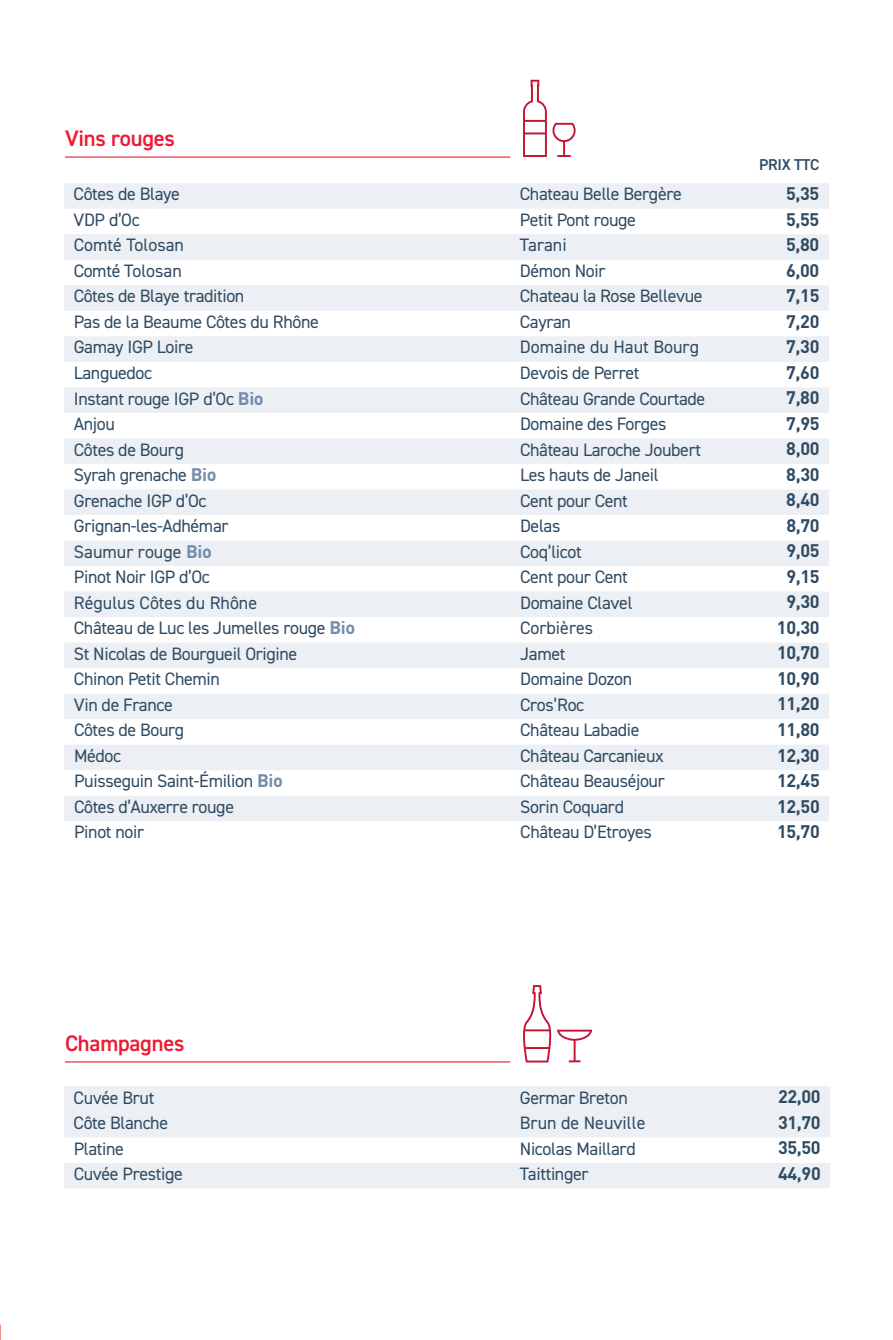
<style>
.page{position:relative;width:893px;height:1340px;background:#fff}
.page>*{position:absolute;margin:0;border:0;box-sizing:border-box;transform-origin:0 0}
.t1{font:600 22.5px "DIN2014";letter-spacing:-.01em;color:#ed1a33}
.t2{font:18px "DIN2014";letter-spacing:-.02em;color:#2f4b63}
.t3{font:700 18px "DIN Pro";letter-spacing:-.02em;color:#2f4b63}
.t4{font:18px "DIN2014";color:#2f4b63}
.t5{font:600 15.75px "DIN2014";letter-spacing:-.02em;color:#2f4b63}
.s1{font-family:"DIN Pro";font-weight:700;color:#738cac}
.s2{font-family:"DIN Pro";font-weight:700;color:#738dae}
</style>
<div class="page">
<hr style="left:65px;top:156px;width:445px;height:2px;background:#ed1a33">
<hr style="left:65px;top:1061px;width:445px;height:1px;background:#ed1a33">
<svg style="left:64px;top:1086px;width:766px;height:102px;fill:#eceff3"></svg>
<svg style="left:64px;top:183px;width:765px;height:638px;fill:#edf0f3"></svg>
<svg style="left:523px;top:80px;width:53px;height:77px"></svg>
<svg style="left:557px;top:1029px;width:35px;height:33px"></svg>
<svg style="left:523px;top:985px;width:28px;height:77px"></svg>
<p class="t1" style="left:65px;top:127px;width:112px">Vins rouges</p>
<p class="t5" style="left:759px;top:157px;width:62px">PRIX TTC</p>
<p class="t2" style="left:74px;top:185px;width:108px">Côtes de Blaye</p>
<p class="t2" style="left:520px;top:185px;width:164px">Chateau Belle Bergère</p>
<p class="t3" style="left:786px;top:183px;width:35px">5,35</p>
<p class="t2" style="left:74px;top:210px;width:68px">VDP d’Oc</p>
<p class="t2" style="left:520px;top:210px;width:118px">Petit Pont rouge</p>
<p class="t3" style="left:786px;top:208px;width:35px">5,55</p>
<p class="t4" style="left:74px;top:236px;width:112px">Comté Tolosan</p>
<p class="t2" style="left:520px;top:236px;width:48px">Tarani</p>
<p class="t3" style="left:786px;top:234px;width:35px">5,80</p>
<p class="t2" style="left:74px;top:261px;width:110px">Comté Tolosan</p>
<p class="t2" style="left:520px;top:261px;width:87px">Démon Noir</p>
<p class="t3" style="left:786px;top:259px;width:35px">6,00</p>
<p class="t2" style="left:74px;top:287px;width:172px">Côtes de Blaye tradition</p>
<p class="t2" style="left:520px;top:287px;width:184px">Chateau la Rose Bellevue</p>
<p class="t3" style="left:786px;top:285px;width:35px">7,15</p>
<p class="t2" style="left:74px;top:312px;width:247px">Pas de la Beaume Côtes du Rhône</p>
<p class="t2" style="left:520px;top:312px;width:53px">Cayran</p>
<p class="t3" style="left:786px;top:310px;width:35px">7,20</p>
<p class="t2" style="left:74px;top:338px;width:121px">Gamay IGP Loire</p>
<p class="t4" style="left:520px;top:338px;width:181px">Domaine du Haut Bourg</p>
<p class="t3" style="left:786px;top:336px;width:35px">7,30</p>
<p class="t2" style="left:74px;top:363px;width:80px">Languedoc</p>
<p class="t2" style="left:520px;top:363px;width:121px">Devois de Perret</p>
<p class="t3" style="left:786px;top:361px;width:35px">7,60</p>
<p class="t2" style="left:74px;top:389px;width:191px">Instant rouge IGP d’Oc <span class="s1">Bio</span></p>
<p class="t2" style="left:520px;top:389px;width:187px">Château Grande Courtade</p>
<p class="t3" style="left:786px;top:387px;width:35px">7,80</p>
<p class="t2" style="left:74px;top:414px;width:43px">Anjou</p>
<p class="t2" style="left:520px;top:414px;width:148px">Domaine des Forges</p>
<p class="t3" style="left:786px;top:412px;width:35px">7,95</p>
<p class="t2" style="left:74px;top:440px;width:112px">Côtes de Bourg</p>
<p class="t2" style="left:520px;top:440px;width:183px">Château Laroche Joubert</p>
<p class="t3" style="left:786px;top:438px;width:35px">8,00</p>
<p class="t2" style="left:74px;top:465px;width:144px">Syrah grenache <span class="s2">Bio</span></p>
<p class="t2" style="left:520px;top:465px;width:140px">Les hauts de Janeil</p>
<p class="t3" style="left:786px;top:463px;width:35px">8,30</p>
<p class="t2" style="left:74px;top:491px;width:134px">Grenache IGP d’Oc</p>
<p class="t2" style="left:520px;top:491px;width:109px">Cent pour Cent</p>
<p class="t3" style="left:786px;top:489px;width:35px">8,40</p>
<p class="t2" style="left:74px;top:516px;width:156px">Grignan-les-Adhémar</p>
<p class="t2" style="left:520px;top:516px;width:42px">Delas</p>
<p class="t3" style="left:786px;top:514px;width:35px">8,70</p>
<p class="t4" style="left:74px;top:542px;width:140px">Saumur rouge <span class="s2">Bio</span></p>
<p class="t2" style="left:520px;top:542px;width:63px">Coq’licot</p>
<p class="t3" style="left:786px;top:540px;width:35px">9,05</p>
<p class="t2" style="left:74px;top:567px;width:138px">Pinot Noir IGP d’Oc</p>
<p class="t2" style="left:520px;top:567px;width:109px">Cent pour Cent</p>
<p class="t3" style="left:786px;top:565px;width:35px">9,15</p>
<p class="t4" style="left:74px;top:593px;width:185px">Régulus Côtes du Rhône</p>
<p class="t2" style="left:520px;top:593px;width:114px">Domaine Clavel</p>
<p class="t3" style="left:786px;top:591px;width:35px">9,30</p>
<p class="t2" style="left:74px;top:618px;width:283px">Château de Luc les Jumelles rouge <span class="s2">Bio</span></p>
<p class="t4" style="left:520px;top:618px;width:75px">Corbières</p>
<p class="t3" style="left:777px;top:617px;width:44px">10,30</p>
<p class="t2" style="left:74px;top:644px;width:225px">St Nicolas de Bourgueil Origine</p>
<p class="t2" style="left:520px;top:644px;width:47px">Jamet</p>
<p class="t3" style="left:777px;top:642px;width:44px">10,70</p>
<p class="t2" style="left:74px;top:669px;width:148px">Chinon Petit Chemin</p>
<p class="t2" style="left:520px;top:669px;width:114px">Domaine Dozon</p>
<p class="t3" style="left:777px;top:668px;width:44px">10,90</p>
<p class="t2" style="left:74px;top:695px;width:100px">Vin de France</p>
<p class="t2" style="left:520px;top:695px;width:66px">Cros’Roc</p>
<p class="t3" style="left:777px;top:693px;width:44px">11,20</p>
<p class="t2" style="left:74px;top:720px;width:112px">Côtes de Bourg</p>
<p class="t2" style="left:520px;top:720px;width:121px">Château Labadie</p>
<p class="t3" style="left:777px;top:719px;width:44px">11,80</p>
<p class="t2" style="left:74px;top:746px;width:49px">Médoc</p>
<p class="t2" style="left:520px;top:746px;width:145px">Château Carcanieux</p>
<p class="t3" style="left:777px;top:744px;width:44px">12,30</p>
<p class="t2" style="left:74px;top:771px;width:210px">Puisseguin Saint-Émilion <span class="s2">Bio</span></p>
<p class="t2" style="left:520px;top:771px;width:146px">Château Beauséjour</p>
<p class="t3" style="left:777px;top:770px;width:44px">12,45</p>
<p class="t2" style="left:74px;top:797px;width:162px">Côtes d’Auxerre rouge</p>
<p class="t2" style="left:520px;top:797px;width:105px">Sorin Coquard</p>
<p class="t3" style="left:777px;top:795px;width:44px">12,50</p>
<p class="t2" style="left:74px;top:822px;width:72px">Pinot noir</p>
<p class="t2" style="left:520px;top:822px;width:133px">Château D’Etroyes</p>
<p class="t3" style="left:777px;top:821px;width:44px">15,70</p>
<p class="t1" style="left:65px;top:1032px;width:121px">Champagnes</p>
<p class="t2" style="left:74px;top:1087px;width:82px">Cuvée Brut</p>
<p class="t2" style="left:520px;top:1087px;width:109px">Germar Breton</p>
<p class="t3" style="left:778px;top:1086px;width:44px">22,00</p>
<p class="t2" style="left:74px;top:1113px;width:96px">Côte Blanche</p>
<p class="t4" style="left:520px;top:1113px;width:127px">Brun de Neuville</p>
<p class="t3" style="left:778px;top:1111px;width:44px">31,70</p>
<p class="t2" style="left:74px;top:1138px;width:52px">Platine</p>
<p class="t2" style="left:520px;top:1138px;width:117px">Nicolas Maillard</p>
<p class="t3" style="left:778px;top:1137px;width:44px">35,50</p>
<p class="t2" style="left:74px;top:1164px;width:111px">Cuvée Prestige</p>
<p class="t2" style="left:520px;top:1164px;width:70px">Taittinger</p>
<p class="t3" style="left:778px;top:1162px;width:44px">44,90</p>
</div>
